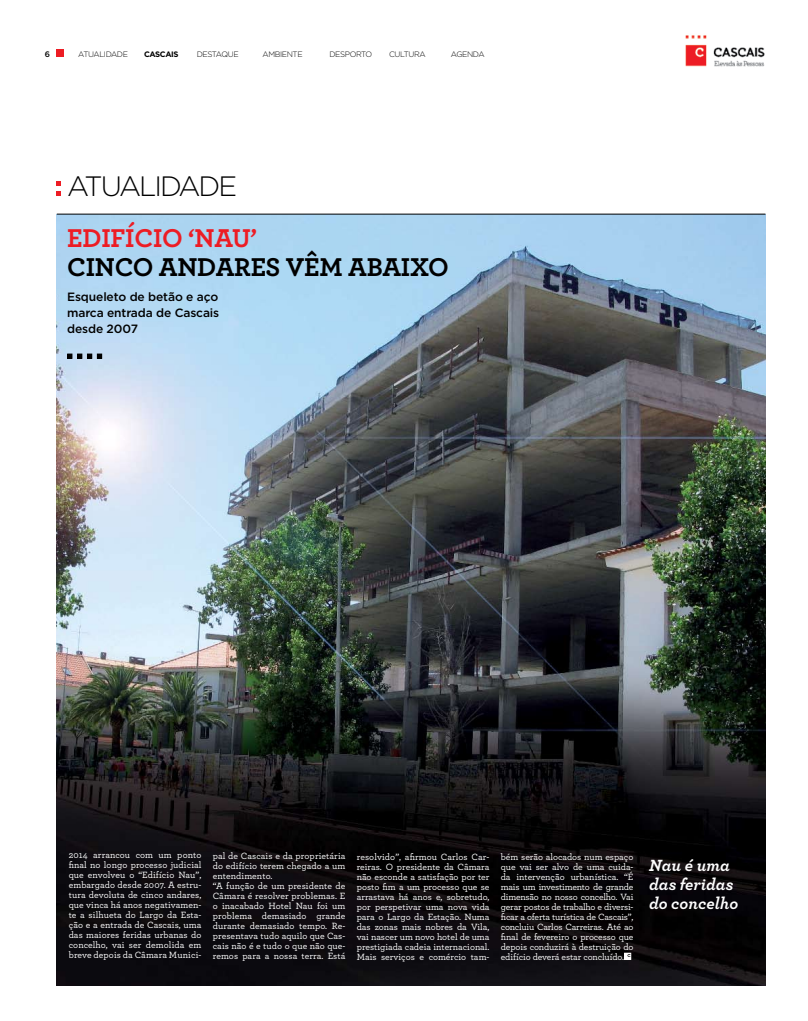
<style>
.page{position:relative;width:808px;height:1021px;background:#fff}
.page>*{position:absolute;margin:0;border:0;box-sizing:border-box;transform-origin:0 0}
.t1{font:300 28px "Gotham";color:#000}
.t2{font:700 27px "Archer";letter-spacing:.025em;color:#000}
.t3{font:700 27px "Archer";color:#ed1c24}
.t4{font:italic 700 17px/19px "Archer";color:#fff}
.t5{font:500 12px/16px "Gotham";letter-spacing:-.01em;color:#000;text-align:justify}
.t6{font:500 9.5px/10px "Archer";letter-spacing:.005em;color:#fff;text-align:justify}
.t7{font:300 7.9px "Gotham";letter-spacing:-.05em;color:#000}
.t8{font:700 7.9px "Gotham";letter-spacing:-.05em;color:#000}
</style>
<div class="page">
<img style="left:57px;top:215px;width:708px;height:770px">
<svg style="left:57px;top:181px;width:4px;height:4px"></svg>
<svg style="left:57px;top:191px;width:4px;height:4px"></svg>
<svg style="left:67px;top:353px;width:35px;height:6px"></svg>
<div style="left:624px;top:952px;width:7px;height:7px;border:1px solid #fff"></div>
<div style="left:57px;top:49px;width:7px;height:8px;background:#ed1c24"></div>
<img style="left:685px;top:35px;width:80px;height:32px">
<hr style="left:57px;top:214px;width:708px;height:1px;background:#000">
<p class="t7" style="left:78px;top:49px;width:50px">ATUALI DADE</p>
<p class="t8" style="left:144px;top:49px;width:36px">CASCAIS</p>
<p class="t7" style="left:197px;top:49px;width:12px">DESTA</p>
<p class="t7" style="left:221px;top:49px;width:17px">QUE</p>
<p class="t7" style="left:262px;top:49px;width:23px">AMBIENTE</p>
<p class="t7" style="left:329px;top:49px;width:12px">DESPORTO</p>
<p class="t7" style="left:389px;top:49px;width:32px">CULTURA</p>
<p class="t7" style="left:451px;top:49px;width:7px">AGEN</p>
<p class="t7" style="left:473px;top:49px;width:12px">DA</p>
<h1 class="t1" style="left:67px;top:169px;width:167px">ATUALI DADE</h1>
<h2 class="t3" style="left:67px;top:217px;width:49px">EDIFÍCIO</h2>
<h2 class="t3" style="left:188px;top:217px;width:70px">‘NAU’</h2>
<h2 class="t2" style="left:67px;top:246px;width:18px">CINCO</h2>
<h2 class="t2" style="left:159px;top:246px;width:207px">ANDARES VÊM ABAIXO</h2>
<p class="t5" style="left:67px;top:289px;width:154px">Esqueleto de betão e aço marca entrada de Cascais desde 2007</p>
<p class="t6" style="left:69px;top:849px;width:134px">2014 arrancou com um ponto final no longo processo judicial que envolveu o “Edifício Nau”, embargado desde 2007. A estru&shy;tura devoluta de cinco andares, que vinca há anos negativamen&shy;te a silhueta do Largo da Esta&shy;ção e a entrada de Cascais, uma das maiores feridas urbanas do concelho, vai ser demolida em breve depois da Câmara Munici-</p>
<p class="t6" style="left:213px;top:850px;width:134px;text-align:left">pal de Cascais e da proprietária do edifício terem chegado a um entendimento.<br>“A função de um presidente de<br>Câmara é resolver problemas. E o inacabado Hotel Nau foi um problema demasiado grande durante demasiado tempo. Re&shy;presentava tudo aquilo que Cas&shy;cais não é e tudo o que não que&shy;remos para a nossa terra. Está</p>
<p class="t6" style="left:357px;top:851px;width:134px">resolvido”, afirmou Carlos Car&shy;reiras. O presidente da Câmara não esconde a satisfação por ter posto fim a um processo que se arrastava há anos e, sobretudo, por perspetivar uma nova vida para o Largo da Estação. Numa das zonas mais nobres da Vila, vai nascer um novo hotel de uma prestigiada cadeia internacional.<br>Mais serviços e comércio tam-</p>
<p class="t6" style="left:501px;top:851px;width:134px">bém serão alocados num espaço que vai ser alvo de uma cuida&shy;da intervenção urbanística. “É mais um investimento de grande dimensão no nosso concelho. Vai gerar postos de trabalho e diversi&shy;ficar a oferta turística de Cascais”, concluiu Carlos Carreiras. Até ao final de fevereiro o processo que depois conduzirá à destruição do edifício deverá estar concluído.</p>
<h3 class="t4" style="left:649px;top:854px;width:90px">Nau é uma das feridas do concelho</h3>
</div>
